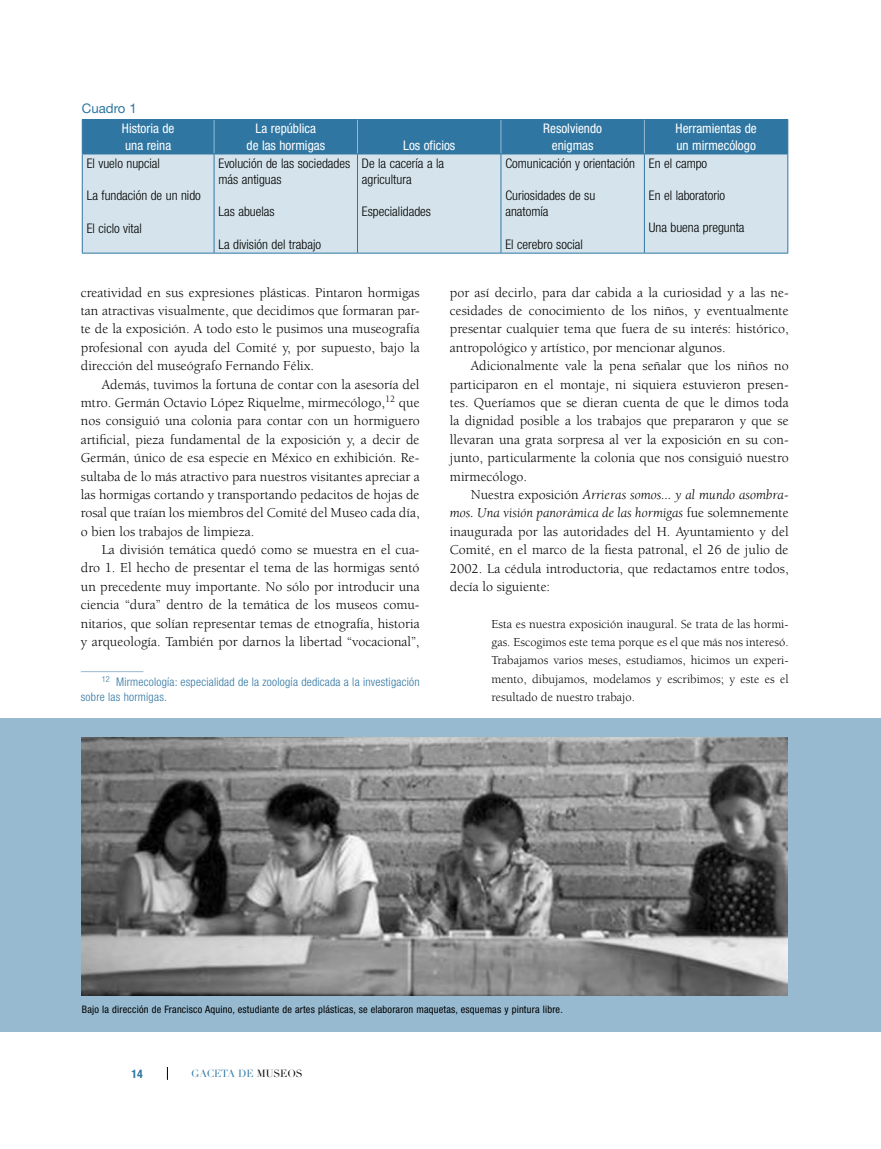
<style>
.page{position:relative;width:881px;height:1149px;background:#fff}
.page>*{position:absolute;margin:0;border:0;box-sizing:border-box;transform-origin:0 0}
.t1{font:13.95px/18.3px "Berkeley Std";color:#000;text-align:justify}
.t2{font:300 condensed 13.2px/16.2px "Helvetica Neue LT Std";color:#000}
.t3{font:condensed 13.2px/16.2px "Helvetica Neue LT Std";color:#fff}
.t4{font:13.2px "Helvetica Neue LT Std";color:#2f76a2}
.t5{font:12.45px/18.5px "Berkeley Std";color:#000;text-align:justify}
.t6{font:300 condensed 11.7px/14.7px "Helvetica Neue LT Std";letter-spacing:.02em;color:#2f76a2}
.t7{font:700 condensed 11.7px "Helvetica Neue LT Std";color:#2f76a2}
.t8{font:condensed 10.35px "Helvetica Neue LT Std";letter-spacing:.02em;color:#000}
.t9{font:10.35px "Didot LT Std";letter-spacing:-.005em;color:#2f76a2}
.s1{font-style:italic}
.s2{color:#000}
</style>
<div class="page">
<svg style="left:167px;top:1067px;width:1px;height:12px"></svg>
<div style="left:0;top:718px;width:880px;height:313px;background:#97bad0"></div>
<hr style="left:81px;top:671px;width:62px;height:1px;background:#97bad0">
<div style="left:83px;top:120px;width:704px;height:33px;background:#2f76a2"></div>
<div style="left:83px;top:154px;width:704px;height:99px;background:#d5e4ec"></div>
<hr style="left:82px;top:253px;width:132px;height:1px;background:#2f76a2">
<hr style="left:82px;top:120px;width:1px;height:33px;background:#2f76a2">
<hr style="left:82px;top:119px;width:132px;height:1px;background:#2f76a2">
<hr style="left:214px;top:253px;width:143px;height:1px;background:#2f76a2">
<hr style="left:357px;top:253px;width:143px;height:1px;background:#2f76a2">
<hr style="left:500px;top:253px;width:144px;height:1px;background:#2f76a2">
<hr style="left:644px;top:253px;width:143px;height:1px;background:#2f76a2">
<hr style="left:214px;top:120px;width:1px;height:33px;background:#97bad0">
<hr style="left:214px;top:119px;width:143px;height:1px;background:#2f76a2">
<hr style="left:357px;top:120px;width:1px;height:33px;background:#97bad0">
<hr style="left:357px;top:119px;width:143px;height:1px;background:#2f76a2">
<hr style="left:500px;top:120px;width:1px;height:33px;background:#97bad0">
<hr style="left:500px;top:119px;width:144px;height:1px;background:#2f76a2">
<hr style="left:643px;top:120px;width:1px;height:33px;background:#97bad0">
<hr style="left:787px;top:120px;width:1px;height:33px;background:#2f76a2">
<hr style="left:644px;top:119px;width:143px;height:1px;background:#2f76a2">
<hr style="left:82px;top:154px;width:1px;height:99px;background:#2f76a2">
<hr style="left:82px;top:153px;width:132px;height:1px;background:#2f76a2">
<hr style="left:214px;top:154px;width:1px;height:99px;background:#2f76a2">
<hr style="left:214px;top:153px;width:143px;height:1px;background:#2f76a2">
<hr style="left:357px;top:154px;width:1px;height:99px;background:#2f76a2">
<hr style="left:357px;top:153px;width:143px;height:1px;background:#2f76a2">
<hr style="left:500px;top:154px;width:1px;height:99px;background:#2f76a2">
<hr style="left:500px;top:153px;width:144px;height:1px;background:#2f76a2">
<hr style="left:643px;top:154px;width:1px;height:99px;background:#2f76a2">
<hr style="left:787px;top:154px;width:1px;height:99px;background:#2f76a2">
<hr style="left:644px;top:153px;width:143px;height:1px;background:#2f76a2">
<img style="left:82px;top:737px;width:705px;height:257px">
<p class="t4" style="left:82px;top:101px;width:57px">Cuadro 1</p>
<p class="t3" style="left:122px;top:120px;width:54px">Historia de una reina</p>
<p class="t3" style="left:246px;top:120px;width:80px;text-align:center">La república<br>de las hormigas</p>
<p class="t2" style="left:87px;top:155px;width:75px">El vuelo nupcial</p>
<p class="t2" style="left:87px;top:187px;width:116px">La fundación de un nido</p>
<p class="t2" style="left:87px;top:219px;width:57px">El ciclo vital</p>
<p class="t2" style="left:218px;top:155px;width:133px">Evolución de las sociedades más antiguas</p>
<p class="t2" style="left:218px;top:203px;width:58px">Las abuelas</p>
<p class="t2" style="left:218px;top:236px;width:104px">La división del trabajo</p>
<p class="t3" style="left:403px;top:137px;width:54px">Los oficios</p>
<p class="t2" style="left:362px;top:155px;width:84px">De la cacería a la agricultura</p>
<p class="t2" style="left:362px;top:203px;width:71px">Especialidades</p>
<p class="t3" style="left:543px;top:120px;width:60px;text-align:center">Resolviendo enigmas</p>
<p class="t3" style="left:675px;top:120px;width:83px">Herramientas de un mirmecólogo</p>
<p class="t2" style="left:505px;top:155px;width:131px">Comunicación y orientación</p>
<p class="t2" style="left:505px;top:187px;width:91px">Curiosidades de su anatomía</p>
<p class="t2" style="left:505px;top:236px;width:79px">El cerebro social</p>
<p class="t2" style="left:648px;top:155px;width:60px">En el campo</p>
<p class="t2" style="left:648px;top:187px;width:78px">En el laboratorio</p>
<p class="t2" style="left:648px;top:219px;width:97px">Una buena pregunta</p>
<p class="t1" style="left:81px;top:283px;width:340px">creatividad en sus expresiones plásticas. Pintaron hormigas tan atractivas visualmente, que decidimos que formaran par&shy;te de la exposición. A todo esto le pusimos una museografía profesional con ayuda del Comité y, por supuesto, bajo la dirección del museógrafo Fernando Félix.</p>
<p class="t1" style="left:81px;top:375px;width:340px;text-indent:21px">Además, tuvimos la fortuna de contar con la asesoría del mtro. Germán Octavio López Riquelme, mirmecólogo,<sup>12</sup> que nos consiguió una colonia para contar con un hormiguero artificial, pieza fundamental de la exposición y, a decir de Germán, único de esa especie en México en exhibición. Re&shy;sultaba de lo más atractivo para nuestros visitantes apreciar a las hormigas cortando y transportando pedacitos de hojas de rosal que traían los miembros del Comité del Museo cada día, o bien los trabajos de limpieza.</p>
<p class="t1" style="left:81px;top:540px;width:340px;text-indent:21px">La división temática quedó como se muestra en el cua&shy;dro 1. El hecho de presentar el tema de las hormigas sentó un precedente muy importante. No sólo por introducir una ciencia “dura” dentro de la temática de los museos comu&shy;nitarios, que solían representar temas de etnografía, historia y arqueología. También por darnos la libertad “vocacional”,</p>
<p class="t6" style="left:81px;top:674px;width:340px;text-indent:21px"><sup>12</sup> Mirmecología: especialidad de la zoología dedicada a la investigación sobre las hormigas.</p>
<p class="t1" style="left:449px;top:283px;width:340px">por así decirlo, para dar cabida a la curiosidad y a las ne&shy;cesidades de conocimiento de los niños, y eventualmente presentar cualquier tema que fuera de su interés: histórico, antropológico y artístico, por mencionar algunos.</p>
<p class="t1" style="left:449px;top:357px;width:340px;text-indent:21px">Adicionalmente vale la pena señalar que los niños no participaron en el montaje, ni siquiera estuvieron presen&shy;tes. Queríamos que se dieran cuenta de que le dimos toda la dignidad posible a los trabajos que prepararon y que se llevaran una grata sorpresa al ver la exposición en su con&shy;junto, particularmente la colonia que nos consiguió nuestro mirmecólogo.</p>
<p class="t1" style="left:449px;top:485px;width:340px;text-indent:21px">Nuestra exposición <span class="s1">Arrieras somos... y al mundo asombra&shy;mos. Una visión panorámica de las hormigas</span> fue solemnemente inaugurada por las autoridades del H. Ayuntamiento y del Comité, en el marco de la fiesta patronal, el 26 de julio de 2002. La cédula introductoria, que redactamos entre todos, decía lo siguiente:</p>
<p class="t5" style="left:491px;top:614px;width:298px">Esta es nuestra exposición inaugural. Se trata de las hormi&shy;gas. Escogimos este tema porque es el que más nos interesó.<br>Trabajamos varios meses, estudiamos, hicimos un experi&shy;mento, dibujamos, modelamos y escribimos; y este es el resultado de nuestro trabajo.</p>
<p class="t8" style="left:82px;top:1003px;width:482px">Bajo la dirección de Francisco Aquino, estudiante de artes plásticas, se elaboraron maquetas, esquemas y pintura libre.</p>
<p class="t7" style="left:131px;top:1066px;width:13px">14</p>
<p class="t9" style="left:191px;top:1067px;width:113px">GACETA DE <span class="s2">MUSEOS</span></p>
</div>
